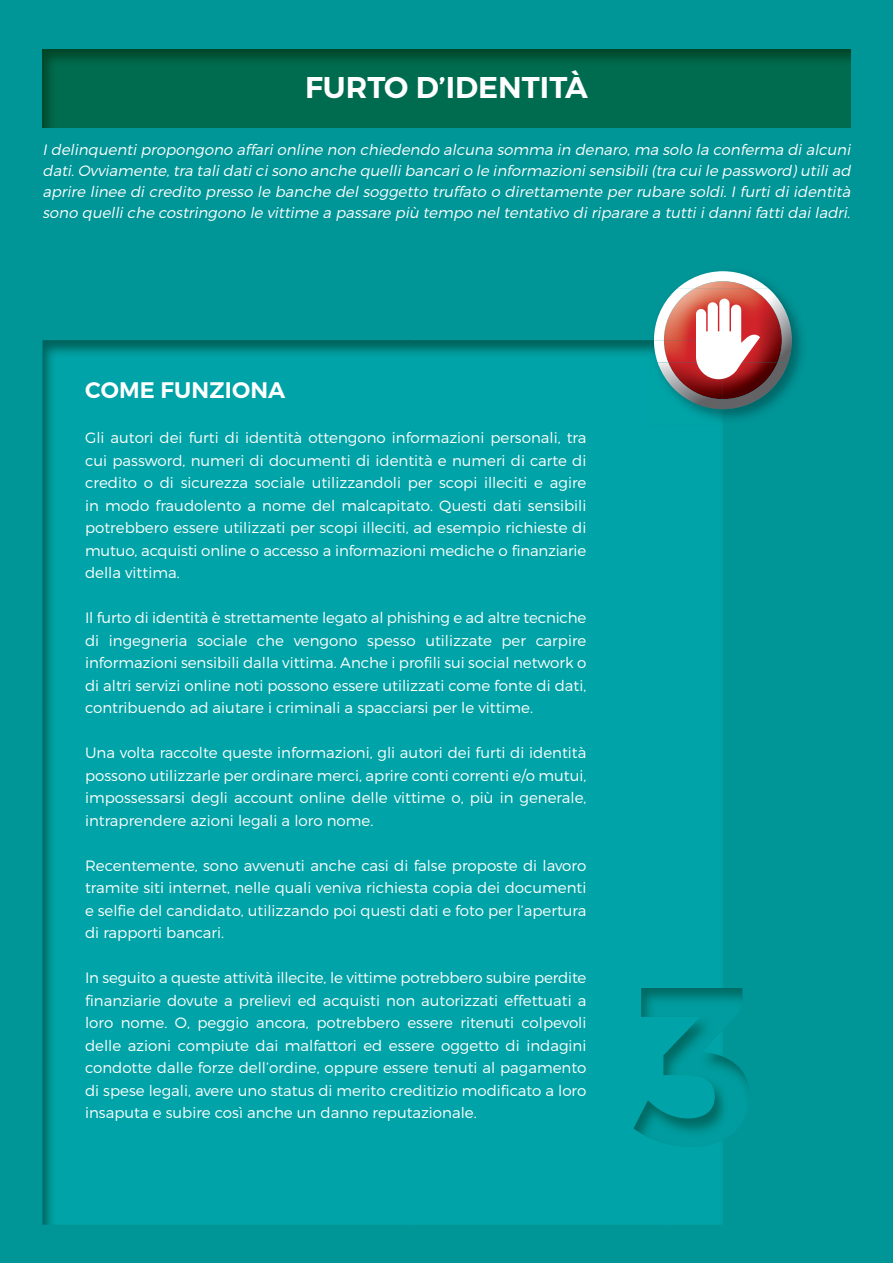
<style>
.page{position:relative;width:893px;height:1263px;background:#009597}
.page>*{position:absolute;margin:0;border:0;box-sizing:border-box;transform-origin:0 0}
.t1{font:600 30px "Montserrat";color:#fff}
.t2{font:600 22.5px "Montserrat";letter-spacing:.01em;color:#fff}
.t3{font:300 15px/22.5px "Montserrat";color:#fff;text-align:justify}
.t4{font:italic 300 15px/21px "Montserrat";letter-spacing:-.01em;color:#fff;text-align:justify}
</style>
<div class="page">
<div style="left:43px;top:340px;width:627px;height:885px;background:#00a3a7"></div>
<div style="left:670px;top:424px;width:52px;height:801px;background:#00a3a7"></div>
<img style="left:723px;top:285px;width:79px;height:134px">
<img style="left:650px;top:340px;width:73px;height:84px">
<img style="left:694px;top:289px;width:58px;height:51px">
<img style="left:668px;top:340px;width:28px;height:22px">
<img style="left:677px;top:271px;width:92px;height:18px">
<img style="left:658px;top:362px;width:130px;height:47px">
<img style="left:782px;top:289px;width:10px;height:73px">
<img style="left:723px;top:362px;width:55px;height:42px">
<img style="left:752px;top:289px;width:30px;height:73px">
<img style="left:654px;top:289px;width:40px;height:51px">
<img style="left:654px;top:340px;width:14px;height:22px">
<svg style="left:696px;top:299px;width:64px;height:80px;background:#e9b2b2"></svg>
<img style="left:723px;top:988px;width:25px;height:97px">
<img style="left:634px;top:988px;width:89px;height:159px">
<h1 class="t1" style="left:305px;top:70px;width:284px">FURTO D’IDENTITÀ</h1>
<p class="t4" style="left:43px;top:139px;width:813px">I delinquenti propongono affari online non chiedendo alcuna somma in denaro, ma solo la conferma di alcuni dati.Ovviamente,tra talidaticisono anche quellibancario le informazionisensibili(tra cuile password)utiliad aprire linee di credito presso le banche del soggetto truffato o direttamente per rubare soldi. I furti di identità sono quelli che costringono le vittime a passare più tempo nel tentativo di riparare a tutti i danni fatti dai ladri.</p>
<h2 class="t2" style="left:85px;top:377px;width:202px">COME FUNZIONA</h2>
<p class="t3" style="left:85px;top:427px;width:503px">Gli autori dei furti di identità ottengono informazioni personali, tra cui password, numeri di documenti di identità e numeri di carte di credito o di sicurezza sociale utilizzandoli per scopi illeciti e agire in modo fraudolento a nome del malcapitato. Questi dati sensibili potrebbero essere utilizzati per scopi illeciti, ad esempio richieste di mutuo, acquisti online o accesso a informazioni mediche o finanziarie della vittima.</p>
<p class="t3" style="left:85px;top:607px;width:503px">Il furto di identità è strettamente legato al phishing e ad altre tecniche di ingegneria sociale che vengono spesso utilizzate per carpire informazioni sensibili dalla vittima. Anche i profili sui social network o di altri servizi online noti possono essere utilizzati come fonte di dati, contribuendo ad aiutare i criminali a spacciarsi per le vittime.</p>
<p class="t3" style="left:85px;top:742px;width:503px">Una volta raccolte queste informazioni, gli autori dei furti di identità possono utilizzarle per ordinare merci, aprire conti correnti e/o mutui, impossessarsi degli account online delle vittime o, più in generale, intraprendere azioni legali a loro nome.</p>
<p class="t3" style="left:85px;top:854px;width:503px">Recentemente, sono avvenuti anche casi di false proposte di lavoro tramite siti internet, nelle quali veniva richiesta copia dei documenti e selfie del candidato, utilizzando poi questi dati e foto per l’apertura di rapporti bancari.</p>
<p class="t3" style="left:85px;top:967px;width:503px">In seguito a queste attività illecite, le vittime potrebbero subire perdite finanziarie dovute a prelievi ed acquisti non autorizzati effettuati a loro nome. O, peggio ancora, potrebbero essere ritenuti colpevoli delle azioni compiute dai malfattori ed essere oggetto di indagini condotte dalle forze dell’ordine, oppure essere tenuti al pagamento di spese legali, avere uno status di merito creditizio modificato a loro insaputa e subire così anche un danno reputazionale.</p>
</div>
